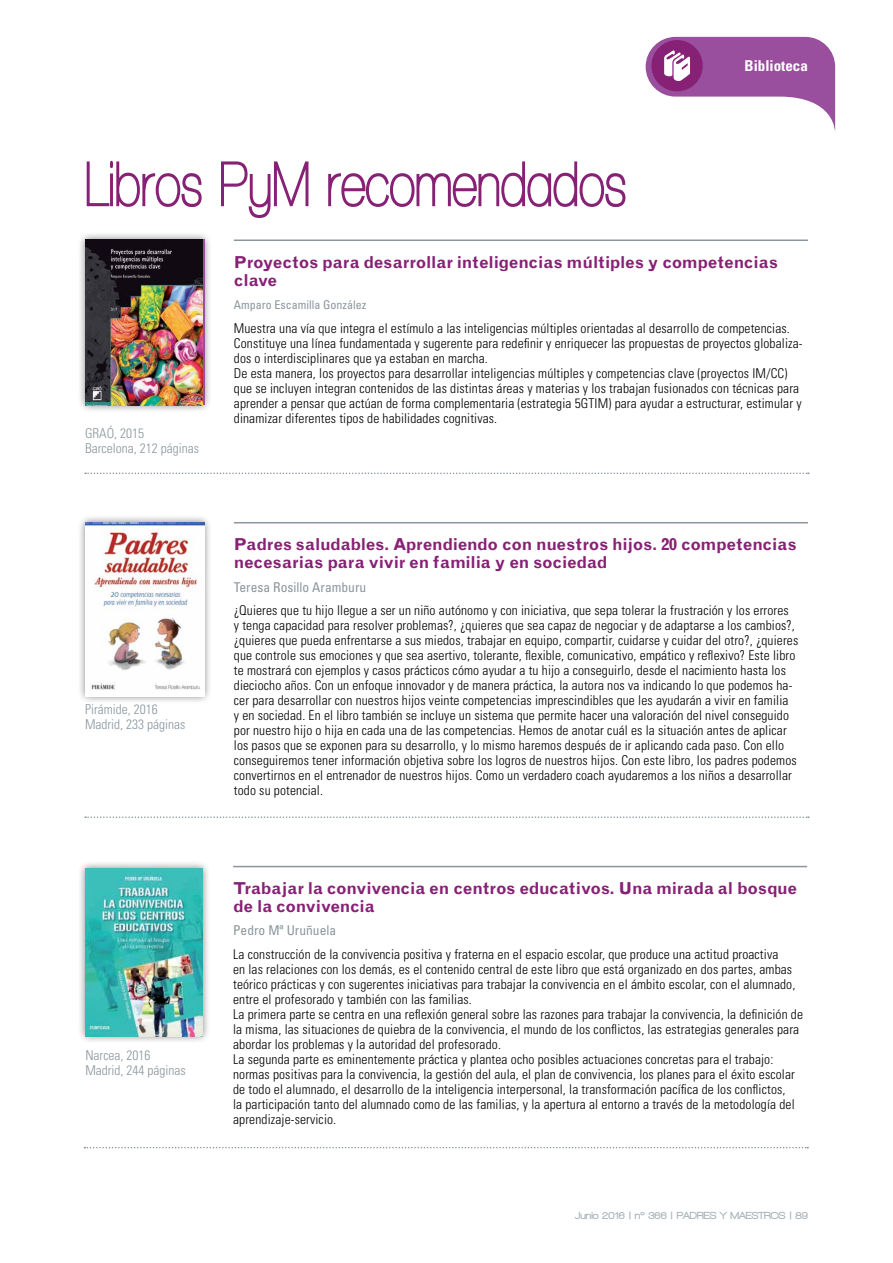
<style>
.page{position:relative;width:893px;height:1263px;background:#fff}
.page>*{position:absolute;margin:0;border:0;box-sizing:border-box;transform-origin:0 0}
.t1{font:700 condensed 66px "Walkway";color:#872175}
.t2{font:700 16.5px/18px "Grotesque";letter-spacing:-.015em;color:#872175}
.t3{font:700 condensed 15px "Univers";color:#fff}
.t4{font:300 condensed 13.5px/15px "Univers";letter-spacing:.01em;color:#000}
.t5{font:300 condensed 13.5px/15px "Univers";color:#8a969d}
.t6{font:condensed 13.5px "Univers";color:#8a969d}
.t7{font:condensed 12px "Univers";color:#8a969d}
.t8{font:900 10.5px "Walkway";color:#a9b3b9}
</style>
<div class="page">
<svg style="left:646px;top:37px;width:189px;height:93px"></svg>
<hr style="left:234px;top:239px;width:574px;height:2px;background:#8a969d">
<hr style="left:234px;top:522px;width:574px;height:1px;background:#8a969d">
<hr style="left:233px;top:866px;width:574px;height:1px;background:#8a969d">
<svg style="left:85px;top:472px;width:724px;height:2px"></svg>
<svg style="left:85px;top:816px;width:724px;height:2px"></svg>
<svg style="left:84px;top:1147px;width:724px;height:1px"></svg>
<div style="left:77px;top:514px;width:135px;height:190px;background:#000;opacity:.5"></div>
<img style="left:85px;top:523px;width:119px;height:173px">
<div style="left:77px;top:231px;width:135px;height:182px;background:#000;opacity:.5"></div>
<img style="left:85px;top:239px;width:118px;height:166px">
<div style="left:77px;top:860px;width:134px;height:184px;background:#000;opacity:.5"></div>
<img style="left:85px;top:869px;width:118px;height:167px">
<h1 class="t1" style="left:85px;top:148px;width:543px">Libros PyM recomendados</h1>
<p class="t3" style="left:745px;top:56px;width:65px">Biblioteca</p>
<p class="t5" style="left:85px;top:426px;width:115px">GRAÓ, 2015<br>Barcelona, 212 páginas</p>
<p class="t5" style="left:85px;top:702px;width:102px">Pirámide, 2016<br>Madrid, 233 páginas</p>
<p class="t5" style="left:85px;top:1048px;width:102px">Narcea, 2016<br>Madrid, 244 páginas</p>
<p class="t2" style="left:234px;top:253px;width:546px">Proyectos para desarrollar inteligencias múltiples y competencias clave</p>
<p class="t7" style="left:234px;top:297px;width:134px">Amparo Escamilla González</p>
<p class="t4" style="left:234px;top:320px;width:570px">Muestra una vía que integra el estímulo a las inteligencias múltiples orientadas al desarrollo de competencias.<br>Constituye una línea fundamentada y sugerente para redefinir y enriquecer las propuestas de proyectos globaliza&shy;dos o interdisciplinares que ya estaban en marcha.<br>De esta manera, los proyectos para desarrollar inteligencias múltiples y competencias clave (proyectos IM/CC) que se incluyen integran contenidos de las distintas áreas y materias y los trabajan fusionados con técnicas para aprender a pensar que actúan de forma complementaria (estrategia 5GTIM) para ayudar a estructurar, estimular y dinamizar diferentes tipos de habilidades cognitivas.</p>
<p class="t2" style="left:234px;top:535px;width:564px">Padres saludables. Aprendiendo con nuestros hijos. 20 competencias necesarias para vivir en familia y en sociedad</p>
<p class="t6" style="left:234px;top:578px;width:134px">Teresa Rosillo Aramburu</p>
<p class="t4" style="left:234px;top:603px;width:566px">¿Quieres que tu hijo llegue a ser un niño autónomo y con iniciativa, que sepa tolerar la frustración y los errores<br>y tenga capacidad para resolver problemas?, ¿quieres que sea capaz de negociar y de adaptarse a los cambios?, ¿quieres que pueda enfrentarse a sus miedos, trabajar en equipo, compartir, cuidarse y cuidar del otro?, ¿quieres que controle sus emociones y que sea asertivo, tolerante, flexible, comunicativo, empático y reflexivo? Este libro te mostrará con ejemplos y casos prácticos cómo ayudar a tu hijo a conseguirlo, desde el nacimiento hasta los dieciocho años. Con un enfoque innovador y de manera práctica, la autora nos va indicando lo que podemos ha&shy;cer para desarrollar con nuestros hijos veinte competencias imprescindibles que les ayudarán a vivir en familia<br>y en sociedad. En el libro también se incluye un sistema que permite hacer una valoración del nivel conseguido por nuestro hijo o hija en cada una de las competencias. Hemos de anotar cuál es la situación antes de aplicar los pasos que se exponen para su desarrollo, y lo mismo haremos después de ir aplicando cada paso. Con ello conseguiremos tener información objetiva sobre los logros de nuestros hijos. Con este libro, los padres podemos convertirnos en el entrenador de nuestros hijos. Como un verdadero coach ayudaremos a los niños a desarrollar todo su potencial.</p>
<p class="t2" style="left:233px;top:879px;width:566px">Trabajar la convivencia en centros educativos. Una mirada al bosque de la convivencia</p>
<p class="t6" style="left:233px;top:922px;width:105px">Pedro Mª Uruñuela</p>
<p class="t4" style="left:233px;top:946px;width:571px">La construcción de la convivencia positiva y fraterna en el espacio escolar, que produce una actitud proactiva<br>en las relaciones con los demás, es el contenido central de este libro que está organizado en dos partes, ambas teórico prácticas y con sugerentes iniciativas para trabajar la convivencia en el ámbito escolar, con el alumnado, entre el profesorado y también con las familias.<br>La primera parte se centra en una reflexión general sobre las razones para trabajar la convivencia, la definición de la misma, las situaciones de quiebra de la convivencia, el mundo de los conflictos, las estrategias generales para abordar los problemas y la autoridad del profesorado.<br>La segunda parte es eminentemente práctica y plantea ocho posibles actuaciones concretas para el trabajo: normas positivas para la convivencia, la gestión del aula, el plan de convivencia, los planes para el éxito escolar de todo el alumnado, el desarrollo de la inteligencia interpersonal, la transformación pacífica de los conflictos,<br>la participación tanto del alumnado como de las familias, y la apertura al entorno a través de la metodología del aprendizaje-servicio.</p>
<p class="t8" style="left:575px;top:1209px;width:234px">Junio 2016 | nº 366 | PADRES Y MAESTROS | 89</p>
</div>
